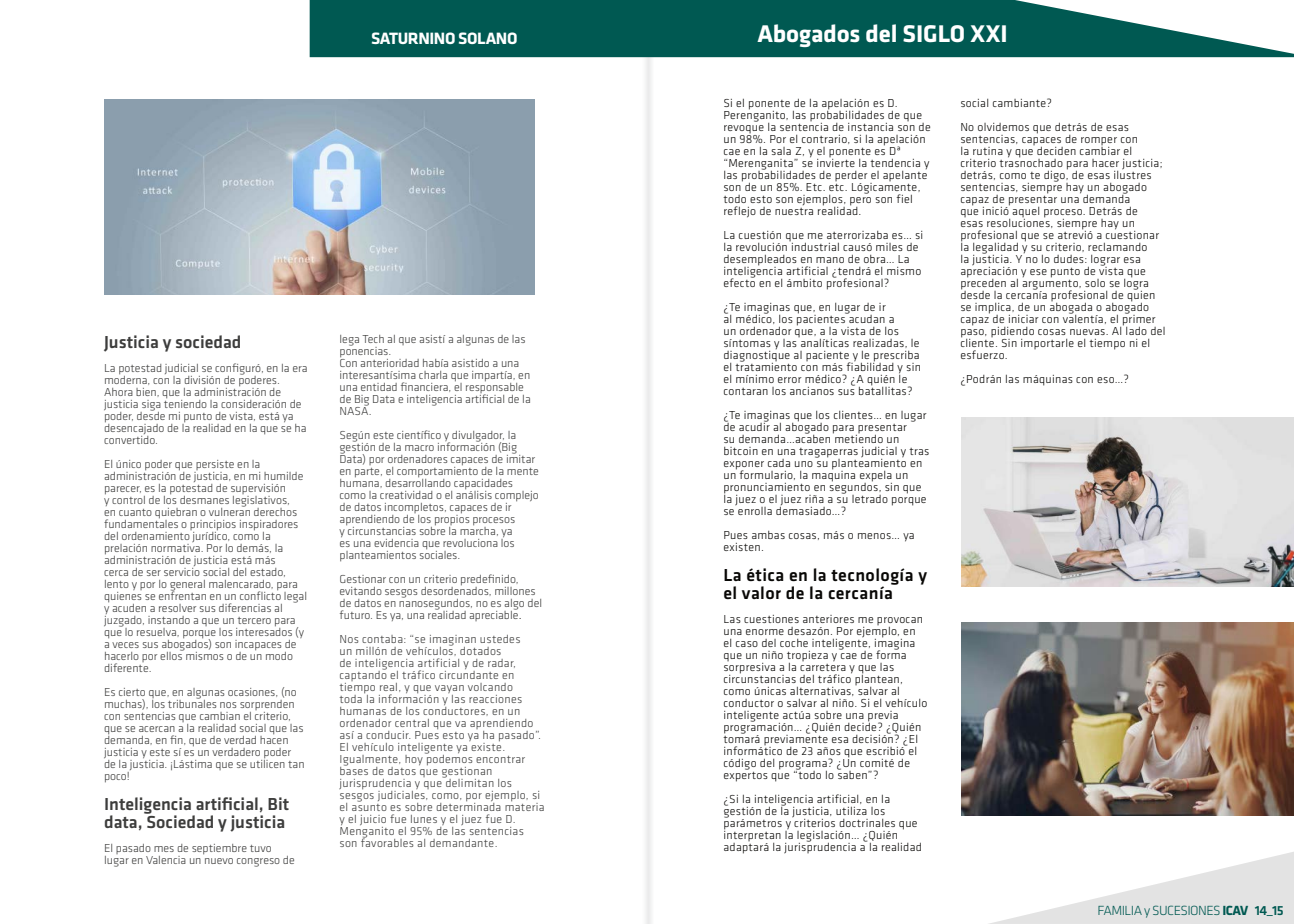
<style>
.page{position:relative;width:1294px;height:924px;background:#fff}
.page>*{position:absolute;margin:0;border:0;box-sizing:border-box;transform-origin:0 0}
.t1{font:700 25px "Klavika";letter-spacing:-.005em;color:#fff}
.t2{font:500 18px/18px "Klavika";color:#3d3d3c}
.t3{font:500 18px/18px "Klavika";letter-spacing:.025em;color:#090806}
.t4{font:700 17px "Klavika";letter-spacing:-.025em;color:#fff}
.t5{font:300 13.8px "Klavika";letter-spacing:-.04em;color:#005952}
.t6{font:300 12px/12px "Klavika";letter-spacing:.025em;color:#090806}
.t7{font:300 12px/12px "Klavika";color:#3d3d3c}
.t8{font:300 12px/12px "Klavika";letter-spacing:.025em;color:#3d3d3c}
.s1{color:#000}
.s2{font-weight:700}
.s3{font-weight:500}
</style>
<div class="page">
<svg style="left:989px;top:852px;width:305px;height:72px"></svg>
<div style="left:642px;top:0;width:12px;height:924px;background:#f4f5f5"></div>
<svg style="left:310px;top:0;width:984px;height:57px;background:#226f69"></svg>
<img style="left:104px;top:99px;width:430px;height:196px">
<img style="left:962px;top:417px;width:332px;height:170px">
<img style="left:962px;top:622px;width:332px;height:194px">
<h2 class="t2" style="left:104px;top:333px;width:139px">Justicia y sociedad</h2>
<p class="t7" style="left:104px;top:362px;width:205px">La potestad judicial se configuró, en la era moderna, con la división de poderes.<br>Ahora bien, que la administración de justicia siga teniendo la consideración de poder, desde mi punto de vista, está ya desencajado de la realidad en la que se ha convertido.</p>
<p class="t7" style="left:104px;top:458px;width:205px">El único poder que persiste en la administración de justicia, en mi humilde parecer, es la potestad de supervisión<br>y control de los desmanes legislativos,<br>en cuanto quiebran o vulneran derechos fundamentales o principios inspiradores del ordenamiento jurídico, como la prelación normativa. Por lo demás, la administración de justicia está más<br>cerca de ser servicio social del estado, lento y por lo general malencarado, para quienes se enfrentan en un conflicto legal y acuden a resolver sus diferencias al juzgado, instando a que un tercero para que lo resuelva, porque los interesados (y a veces sus abogados) son incapaces de hacerlo por ellos mismos o de un modo diferente.</p>
<p class="t7" style="left:104px;top:686px;width:202px">Es cierto que, en algunas ocasiones, (no muchas), los tribunales nos sorprenden con sentencias que cambian el criterio, que se acercan a la realidad social que las demanda, en fin, que de verdad hacen justicia y este sí es un verdadero poder de la justicia. ¡Lástima que se utilicen tan poco!</p>
<h2 class="t2" style="left:104px;top:795px;width:187px">Inteligencia artificial, Bit data, Sociedad y justicia</h2>
<p class="t7" style="left:104px;top:842px;width:192px">El pasado mes de septiembre tuvo lugar en Valencia un nuevo congreso de</p>
<h3 class="t4" style="left:371px;top:29px;width:148px">SATURNINO SOLANO</h3>
<h1 class="t1" style="left:757px;top:21px;width:252px">Abogados del SIGLO XXI</h1>
<p class="t7" style="left:340px;top:334px;width:193px">lega Tech al que asistí a algunas de las ponencias.<br>Con anterioridad había asistido a una interesantísima charla que impartía, en una entidad financiera, el responsable de Big Data e inteligencia artificial de la<br>NASA.</p>
<p class="t7" style="left:340px;top:430px;width:201px">Según este científico y divulgador, la gestión de la macro información (Big Data) por ordenadores capaces de imitar en parte, el comportamiento de la mente humana, desarrollando capacidades como la creatividad o el análisis complejo de datos incompletos, capaces de ir aprendiendo de los propios procesos<br>y circunstancias sobre la marcha, ya<br>es una evidencia que revoluciona los planteamientos sociales.</p>
<p class="t7" style="left:340px;top:574px;width:204px">Gestionar con un criterio predefinido, evitando sesgos desordenados, millones de datos en nanosegundos, no es algo del futuro. Es ya, una realidad apreciable<span class="s1">.</span></p>
<p class="t8" style="left:340px;top:634px;width:207px">Nos contaba: “se imaginan ustedes<br>un millón de vehículos, dotados<br>de inteligencia artificial y de radar, captando el tráfico circundante en tiempo real, y que vayan volcando<br>toda la información y las reacciones humanas de los conductores, en un ordenador central que va aprendiendo así a conducir. Pues esto ya ha pasado”.<br>El vehículo inteligente ya existe.<br>Igualmente, hoy podemos encontrar bases de datos que gestionan jurisprudencia y que delimitan los sesgos judiciales, como, por ejemplo, si el asunto es sobre determinada materia y el juicio fue lunes y el juez fue D.<br>Menganito el 95% de las sentencias son favorables al demandante.</p>
<p class="t6" style="left:723px;top:97px;width:209px">Si el ponente de la apelación es D.<br>Perenganito, las probabilidades de que revoque la sentencia de instancia son de un 98%. Por el contrario, si la apelación cae en la sala Z, y el ponente es Dª “Merenganita” se invierte la tendencia y las probabilidades de perder el apelante son de un 85%. Etc. etc. Lógicamente, todo esto son ejemplos, pero son fiel reflejo de nuestra realidad.</p>
<p class="t6" style="left:723px;top:229px;width:201px">La cuestión que me aterrorizaba es… si la revolución industrial causó miles de desempleados en mano de obra… La inteligencia artificial ¿tendrá el mismo efecto en el ámbito profesional?</p>
<p class="t6" style="left:723px;top:301px;width:199px">¿Te imaginas que, en lugar de ir<br>al médico, los pacientes acudan a<br>un ordenador que, a la vista de los síntomas y las analíticas realizadas, le diagnostique al paciente y le prescriba el tratamiento con más fiabilidad y sin el mínimo error médico? ¿A quién le contaran los ancianos sus batallitas?</p>
<p class="t6" style="left:723px;top:409px;width:208px">¿Te imaginas que los clientes… en lugar de acudir al abogado para presentar<br>su demanda…acaben metiendo un bitcoin en una tragaperras judicial y tras exponer cada uno su planteamiento en un formulario, la maquina expela un pronunciamiento en segundos, sin que la juez o el juez riña a su letrado porque se enrolla demasiado…?</p>
<p class="t6" style="left:723px;top:529px;width:193px">Pues ambas cosas, más o menos… ya existen.</p>
<h2 class="t3" style="left:723px;top:566px;width:205px">La ética en la tecnología y el valor de la cercanía</h2>
<p class="t6" style="left:723px;top:613px;width:205px">Las cuestiones anteriores me provocan una enorme desazón. Por ejemplo, en el caso del coche inteligente, imagina que un niño tropieza y cae de forma sorpresiva a la carretera y que las circunstancias del tráfico plantean, como únicas alternativas, salvar al conductor o salvar al niño. Si el vehículo inteligente actúa sobre una previa programación… ¿Quién decide? ¿Quién tomará previamente esa decisión? ¿El informático de 23 años que escribió el código del programa? ¿Un comité de expertos que “todo lo saben”?</p>
<p class="t6" style="left:723px;top:793px;width:200px">¿Si la inteligencia artificial, en la gestión de la justicia, utiliza los parámetros y criterios doctrinales que interpretan la legislación… ¿Quién adaptará la jurisprudencia a la realidad</p>
<p class="t6" style="left:960px;top:91px;width:170px;line-height:24px">social cambiante?<br>No olvidemos que detrás de esas</p>
<p class="t6" style="left:960px;top:133px;width:207px">sentencias, capaces de romper con<br>la rutina y que deciden cambiar el criterio trasnochado para hacer justicia; detrás, como te digo, de esas ilustres sentencias, siempre hay un abogado capaz de presentar una demanda<br>que inició aquel proceso. Detrás de<br>esas resoluciones, siempre hay un profesional que se atrevió a cuestionar la legalidad y su criterio, reclamando<br>la justicia. Y no lo dudes: lograr esa apreciación y ese punto de vista que preceden al argumento, solo se logra desde la cercanía profesional de quien se implica, de un abogada o abogado capaz de iniciar con valentía, el primer paso, pidiendo cosas nuevas. Al lado del cliente. Sin importarle el tiempo ni el esfuerzo.</p>
<p class="t6" style="left:960px;top:373px;width:170px">¿Podrán las máquinas con eso…?</p>
<p class="t5" style="left:1098px;top:903px;width:188px">FAMILIA y SUCESIONES <span class="s2">ICAV</span> <span class="s3">14_15</span></p>
</div>
